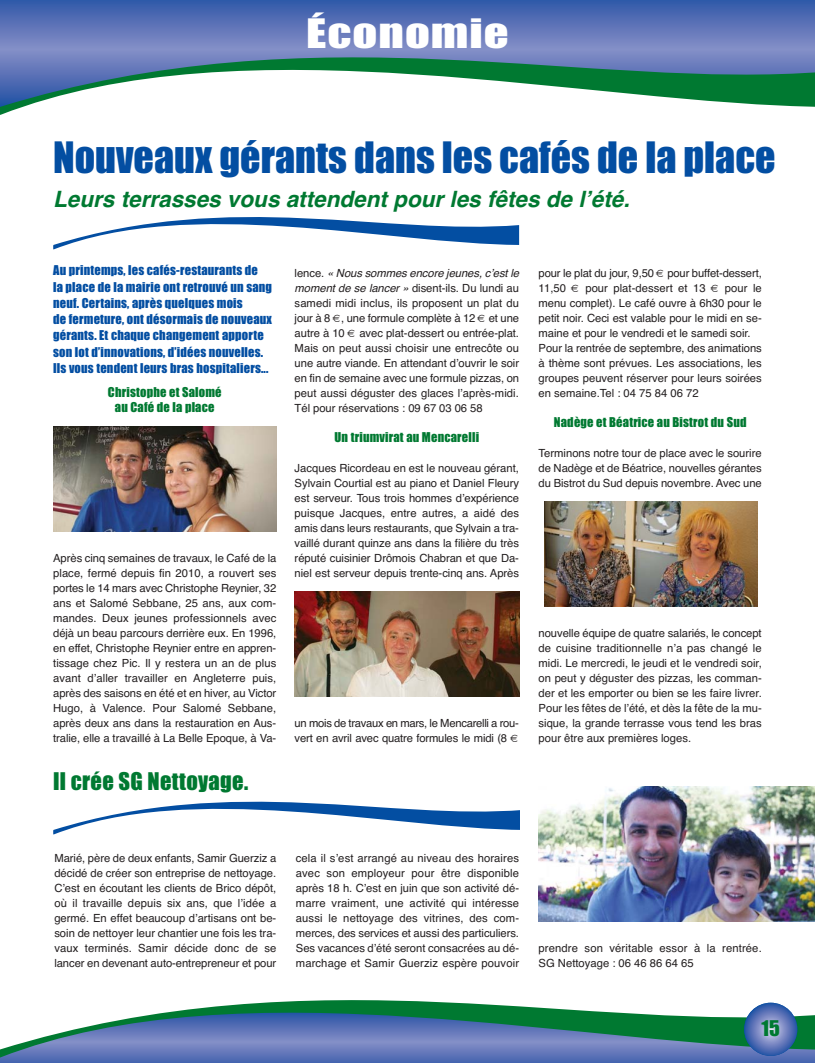
<style>
.page{position:relative;width:815px;height:1063px;background:#fff}
.page>*{position:absolute;margin:0;border:0;box-sizing:border-box;transform-origin:0 0}
.t1{font:40px "Impact";color:#034ea2}
.t2{font:37.5px "Impact";letter-spacing:.02em;color:#fff;scale:1.3 1}
.t3{font:italic 700 22.5px "Helvetica";color:#007931}
.t4{font:22.5px "Impact";letter-spacing:.015em;color:#007931}
.t5{font:20px "Impact";color:#007931}
.t6{font:12.5px/16.2px "Impact";letter-spacing:.015em;color:#034ea2}
.t7{font:12.5px/15px "Impact";letter-spacing:.015em;color:#007931;text-align:center}
.t8{font:11.25px/15px "Helvetica";letter-spacing:-.005em;color:#231f20;text-align:justify}
.s1{font-style:italic}
</style>
<div class="page">
<svg style="left:0;top:0;width:815px;height:57px;background:#5f76b9"></svg>
<svg style="left:0;top:57px;width:815px;height:58px"></svg>
<div style="left:0;top:1058px;width:815px;height:5px;background:#4b68b1"></div>
<svg style="left:0;top:1000px;width:815px;height:58px"></svg>
<svg style="left:744px;top:1003px;width:53px;height:53px;background:#627bbb"></svg>
<svg style="left:53px;top:802px;width:466px;height:33px"></svg>
<svg style="left:53px;top:217px;width:466px;height:32px"></svg>
<img style="left:53px;top:427px;width:223px;height:105px">
<img style="left:539px;top:787px;width:276px;height:135px">
<img style="left:295px;top:592px;width:224px;height:105px">
<img style="left:544px;top:502px;width:213px;height:105px">
<h2 class="t2" style="left:306px;top:22px;width:157px">Économie</h2>
<h1 class="t1" style="left:53px;top:145px;width:724px">Nouveaux gérants dans les cafés de la place</h1>
<h3 class="t3" style="left:53px;top:191px;width:582px">Leurs terrasses vous attendent pour les fêtes de lʼété.</h3>
<p class="t6" style="left:53px;top:263px;width:220px">Au printemps, les cafés-restaurants de<br>la place de la mairie ont retrouvé un sang neuf. Certains, après quelques mois<br>de fermeture, ont désormais de nouveaux gérants. Et chaque changement apporte son lot d’innovations, d’idées nouvelles.<br>Ils vous tendent leurs bras hospitaliers...</p>
<p class="t7" style="left:108px;top:385px;width:115px">Christophe et Salomé au Café de la place</p>
<p class="t8" style="left:53px;top:551px;width:225px">Après cinq semaines de travaux, le Café de la place, fermé depuis fin 2010, a rouvert ses portes le 14 mars avec Christophe Reynier, 32 ans et Salomé Sebbane, 25 ans, aux com&shy;mandes. Deux jeunes professionnels avec déjà un beau parcours derrière eux. En 1996, en effet, Christophe Reynier entre en appren&shy;tissage chez Pic. Il y restera un an de plus avant dʼaller travailler en Angleterre puis, après des saisons en été et en hiver, au Victor Hugo, à Valence. Pour Salomé Sebbane, après deux ans dans la restauration en Aus&shy;tralie, elle a travaillé à La Belle Epoque, à Va-</p>
<h3 class="t4" style="left:53px;top:773px;width:197px">Il crée SG Nettoyage.</h3>
<p class="t8" style="left:295px;top:266px;width:228px;text-align:left">l e n c e . <span class="s1">« Nous sommes encore jeunes,cʼestle moment de se lancer »</span> disent-ils. Du lundi au samedi midi inclus, ils proposent un plat du jour à 8 €, une formule complète à 12 € et une autre à 10 € avec plat-dessert ou entrée-plat.<br>Mais on peut aussi choisir une entrecôte ou une autre viande. En attendant dʼouvrir le soir en fin de semaine avec une formule pizzas, on peut aussi déguster des glaces lʼaprès-midi.<br>Tél pour réservations : 09 67 03 06 58</p>
<p class="t7" style="left:335px;top:430px;width:146px">Un triumvirat au Mencarelli</p>
<p class="t8" style="left:295px;top:461px;width:226px">Jacques Ricordeau en est le nouveau gérant, Sylvain Courtial est au piano et Daniel Fleury est serveur. Tous trois hommes dʼexpérience puisque Jacques, entre autres, a aidé des amis dans leurs restaurants, que Sylvain a tra&shy;vaillé durant quinze ans dans la filière du très réputé cuisinier Drômois Chabran et que Da&shy;niel est serveur depuis trente-cinq ans. Après</p>
<p class="t8" style="left:295px;top:716px;width:226px">un mois de travaux en mars, le Mencarelli a rou&shy;vert en avril avec quatre formules le midi (8 €</p>
<p class="t8" style="left:539px;top:266px;width:225px;text-align:left">pour le plat du jour, 9,50 € pour buffet-dessert, 11,50 € pour plat-dessert et 13 € pour le menu complet). Le café ouvre à 6h30 pour le petit noir. Ceci est valable pour le midi en se&shy;maine et pour le vendredi et le samedi soir.<br>Pour la rentrée de septembre, des animations à thème sont prévues. Les associations, les groupes peuvent réserver pour leurs soirées en semaine.Tel : 04 75 84 06 72</p>
<p class="t7" style="left:554px;top:415px;width:194px">Nadège et Béatrice au Bistrot du Sud</p>
<p class="t8" style="left:539px;top:446px;width:225px">Terminons notre tour de place avec le sourire de Nadège et de Béatrice, nouvelles gérantes du Bistrot du Sud depuis novembre. Avec une</p>
<p class="t8" style="left:539px;top:626px;width:225px">nouvelle équipe de quatre salariés, le concept de cuisine traditionnelle nʼa pas changé le midi. Le mercredi, le jeudi et le vendredi soir, on peut y déguster des pizzas, les comman&shy;der et les emporter ou bien se les faire livrer.<br>Pour les fêtes de lʼété, et dès la fête de la mu&shy;sique, la grande terrasse vous tend les bras pour être aux premières loges.</p>
<p class="t8" style="left:54px;top:851px;width:223px">Marié, père de deux enfants, Samir Guerziz a décidé de créer son entreprise de nettoyage.<br>Cʼest en écoutant les clients de Brico dépôt, où il travaille depuis six ans, que lʼidée a germé. En effet beaucoup dʼartisans ont be&shy;soin de nettoyer leur chantier une fois les tra&shy;vaux terminés. Samir décide donc de se lancer en devenant auto-entrepreneur et pour</p>
<p class="t8" style="left:296px;top:851px;width:225px">cela il sʼest arrangé au niveau des horaires avec son employeur pour être disponible après 18 h. Cʼest en juin que son activité dé&shy;marre vraiment, une activité qui intéresse aussi le nettoyage des vitrines, des com&shy;merces, des services et aussi des particuliers.<br>Ses vacances dʼété seront consacrées au dé&shy;marchage et Samir Guerziz espère pouvoir</p>
<p class="t8" style="left:539px;top:941px;width:225px">prendre son véritable essor à la rentrée.<br>SG Nettoyage : 06 46 86 64 65</p>
<h3 class="t5" style="left:761px;top:1022px;width:20px">15</h3>
</div>
